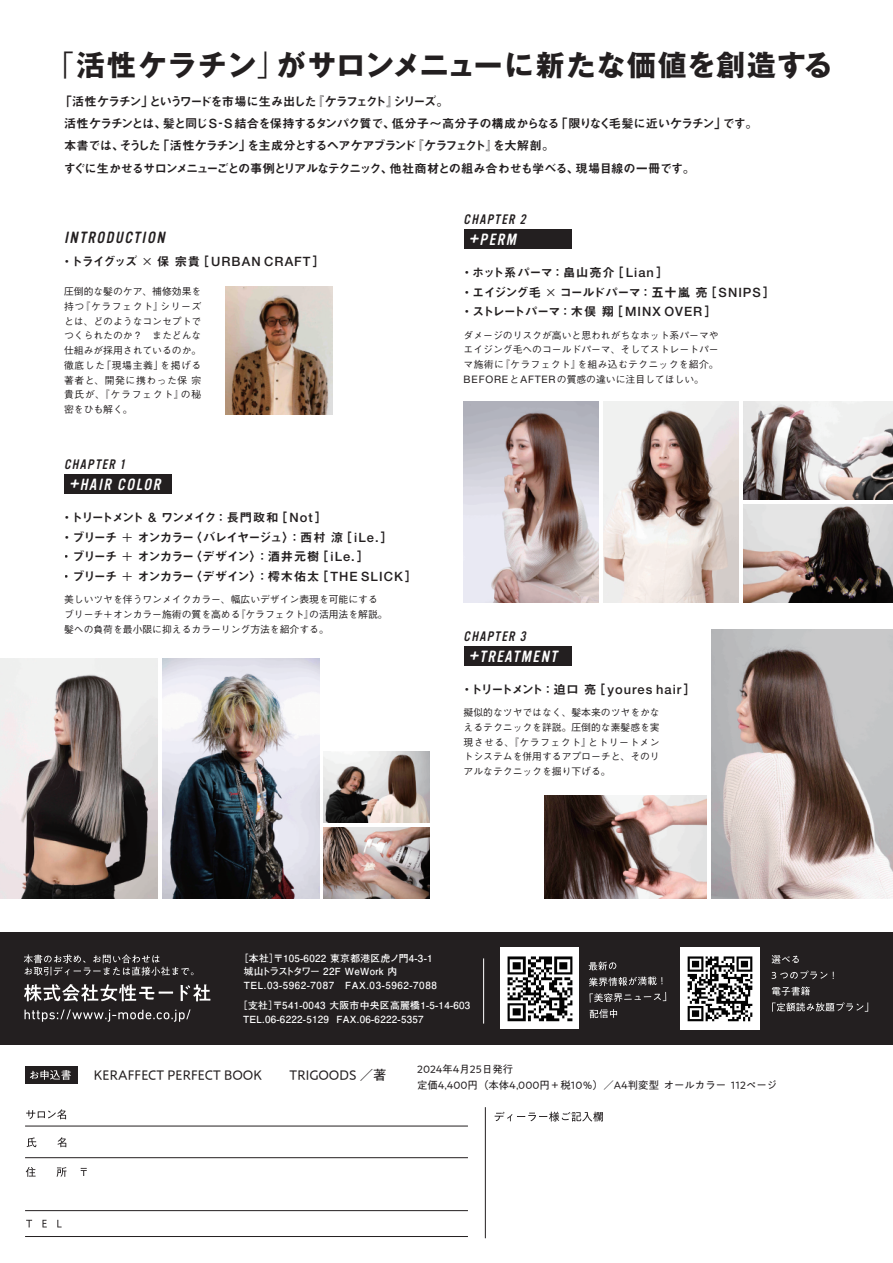
<style>
.page{position:relative;width:893px;height:1263px;background:#fff}
.page>*{position:absolute;margin:0;border:0;box-sizing:border-box;transform-origin:0 0}
.t1{font:700 28.8px "Gothic MB101 Pro";letter-spacing:.04em;color:#231f20}
.t2{font:italic 15.9px "Vinyl OT";letter-spacing:.095em;color:#fff}
.t3{font:italic 15.9px "Vinyl OT";letter-spacing:.095em;color:#231f20}
.t4{font:13.5px "PA1 Gothic Std";color:#231f20}
.t5{font:italic 13.5px "Vinyl OT";letter-spacing:.095em;color:#231f20}
.t6{font:12.3px/19.6px "Midashi Go Pro MB31";letter-spacing:-.09em;color:#231f20}
.t7{font:12.3px/19.6px "Midashi Go Pro MB31";letter-spacing:-.03em;color:#231f20}
.t8{font:12.3px "Midashi Go Pro MB31";letter-spacing:-.125em;color:#231f20}
.t9{font:10.35px/15.9px "PA1 Gothic Std";color:#231f20}
.t10{font:500 9.75px/14.7px "Gothic BBB Pro";color:#231f20;text-align:justify}
.t11{font:700 9.75px/13.5px "Futo Go B101 Pro";letter-spacing:.03em;color:#fff}
.s1{font-family:"Gothic BBB Pro";font-weight:500}
.s2{font-family:"Helvetica Neue LT Std";font-weight:500;font-size:12.9px}
.s3{font-family:"Helvetica Neue LT Std";font-weight:400;font-size:10.35px}
</style>
<div class="page">
<div style="left:0;top:932px;width:893px;height:113px;background:#231f20"></div>
<hr style="left:485px;top:1107px;width:1px;height:131px;background:#231f20">
<hr style="left:25px;top:1126px;width:443px;height:1px;background:#231f20">
<svg style="left:26px;top:1109px;width:40px;height:10px"></svg>
<svg style="left:495px;top:1112px;width:108px;height:9px"></svg>
<hr style="left:25px;top:1157px;width:443px;height:1px;background:#231f20">
<svg style="left:27px;top:1137px;width:9px;height:10px"></svg>
<svg style="left:58px;top:1137px;width:8px;height:10px"></svg>
<svg style="left:26px;top:1220px;width:6px;height:7px"></svg>
<svg style="left:42px;top:1220px;width:5px;height:7px"></svg>
<svg style="left:57px;top:1220px;width:5px;height:7px"></svg>
<svg style="left:26px;top:1167px;width:10px;height:10px"></svg>
<svg style="left:57px;top:1167px;width:10px;height:10px"></svg>
<svg style="left:81px;top:1168px;width:6px;height:8px"></svg>
<hr style="left:25px;top:1210px;width:443px;height:1px;background:#231f20">
<hr style="left:25px;top:1236px;width:443px;height:1px;background:#231f20">
<hr style="left:483px;top:958px;width:1px;height:65px;background:#fff">
<div style="left:25px;top:1066px;width:53px;height:17px;background:#231f20"></div>
<svg style="left:30px;top:1070px;width:41px;height:10px"></svg>
<svg style="left:772px;top:955px;width:27px;height:8px"></svg>
<svg style="left:771px;top:971px;width:56px;height:8px"></svg>
<svg style="left:772px;top:986px;width:38px;height:9px"></svg>
<svg style="left:772px;top:1002px;width:96px;height:10px"></svg>
<img style="left:681px;top:948px;width:78px;height:81px">
<svg style="left:24px;top:954px;width:169px;height:21px"></svg>
<svg style="left:24px;top:984px;width:149px;height:17px"></svg>
<svg style="left:181px;top:984px;width:29px;height:17px"></svg>
<svg style="left:25px;top:1009px;width:166px;height:13px"></svg>
<svg style="left:589px;top:961px;width:27px;height:9px"></svg>
<svg style="left:589px;top:976px;width:74px;height:10px"></svg>
<svg style="left:590px;top:992px;width:76px;height:11px"></svg>
<svg style="left:590px;top:1009px;width:27px;height:9px"></svg>
<div style="left:500px;top:948px;width:79px;height:81px;background:#fff"></div>
<img style="left:507px;top:956px;width:66px;height:66px">
<img style="left:0;top:658px;width:157px;height:241px">
<img style="left:464px;top:401px;width:134px;height:201px">
<img style="left:603px;top:401px;width:135px;height:201px">
<img style="left:711px;top:629px;width:182px;height:270px">
<img style="left:226px;top:287px;width:106px;height:128px">
<img style="left:162px;top:658px;width:157px;height:241px">
<img style="left:324px;top:752px;width:105px;height:71px">
<img style="left:743px;top:401px;width:150px;height:99px">
<img style="left:743px;top:504px;width:150px;height:98px">
<img style="left:545px;top:796px;width:161px;height:103px">
<img style="left:324px;top:828px;width:105px;height:71px">
<div style="left:64px;top:475px;width:108px;height:19px;background:#231f20"></div>
<div style="left:464px;top:229px;width:107px;height:20px;background:#231f20"></div>
<div style="left:464px;top:646px;width:107px;height:20px;background:#231f20"></div>
<h1 class="t1" style="left:45px;top:41px;width:789px"><span class="s1">「</span>活性ケラチン<span class="s1">」</span>がサロンメニューに新たな価値を創造する</h1>
<p class="t6" style="left:63px;top:89px;width:696px;line-height:22px;text-indent:-4px">「活性ケラチン」というワードを市場に生み出した『ケラフェクト』シリーズ。<br>活性ケラチンとは、髪と同じ<span class="s2">S</span>‐<span class="s2">S</span> 結合を保持するタンパク質で、低分子～高分子の構成からなる「限りなく毛髪に近いケラチン」です。本書では、そうした「活性ケラチン」を主成分とするヘアケアブランド『ケラフェクト』を大解剖。<br>すぐに生かせるサロンメニューごとの事例とリアルなテクニック、他社商材との組み合わせも学べる、現場目線の一冊です。</p>
<h2 class="t3" style="left:64px;top:229px;width:102px">INTRODUCTION</h2>
<p class="t6" style="left:61px;top:250px;width:266px">・トライグッズ <span class="s1">×</span> 保宗貴［<span class="s2">URBAN CRAFT</span>］</p>
<p class="t10" style="left:64px;top:283px;width:139px">圧倒的な髪のケア、補修効果を持つ『ケラフェクト』シリーズとは、どのようなコンセプトでつくられたのか？　またどんな仕組みが採用されているのか。徹底した「現場主義」を掲げる著者と、開発に携わった保宗貴氏が、『ケラフェクト』の秘密をひも解く。</p>
<h3 class="t5" style="left:64px;top:457px;width:62px">CHAPTER 1</h3>
<h2 class="t2" style="left:69px;top:476px;width:93px">+HAIR COLOR</h2>
<p class="t6" style="left:61px;top:506px;width:358px">・トリートメント <span class="s2">&amp;</span> ワンメイク：長門政和［ <span class="s2">Not</span>］<br>・ブリーチ<span class="s1">＋</span>オンカラー〈バレイヤージュ〉：西村涼［ <span class="s2">iLe.</span> ］<br>・ブリーチ<span class="s1">＋</span>オンカラー〈デザイン〉：酒井元樹［ <span class="s2">iLe.</span> ］<br>・ブリーチ<span class="s1">＋</span>オンカラー〈デザイン〉：樗木佑太［ <span class="s2">THE SLICK</span>］</p>
<p class="t10" style="left:64px;top:591px;width:325px;text-align:left">美しいツヤを伴うワンメイクカラー、幅広いデザイン表現を可能にするブリーチ＋オンカラー施術の質を高める『ケラフェクト』の活用法を解説。髪への負荷を最小限に抑えるカラーリング方法を紹介する。</p>
<h3 class="t5" style="left:464px;top:212px;width:63px">CHAPTER 2</h3>
<h2 class="t2" style="left:469px;top:231px;width:49px">+PERM</h2>
<p class="t7" style="left:460px;top:261px;width:316px">・ホット系パーマ：畠山亮介［<span class="s2">Lian</span>］<br>・エイジング毛 <span class="s1">×</span> コールドパーマ：五十嵐亮［ <span class="s2">SNIPS</span> ］・ストレートパーマ：木俣翔［ <span class="s2">MINX OVER</span>］</p>
<p class="t10" style="left:464px;top:326px;width:257px">ダメージのリスクが高いと思われがちなホット系パーマやエイジング毛へのコールドパーマ、そしてストレートパーマ施術に『ケラフェクト』を組み込むテクニックを紹介。<span class="s3">BEFORE</span>と<span class="s3">AFTER</span>の質感の違いに注目してほしい。</p>
<h3 class="t5" style="left:464px;top:628px;width:63px">CHAPTER 3</h3>
<h2 class="t2" style="left:469px;top:647px;width:90px">+TREATMENT</h2>
<p class="t8" style="left:460px;top:679px;width:237px">・トリートメント：迫口亮［<span class="s2">youres hair</span>］</p>
<p class="t10" style="left:464px;top:704px;width:198px">擬似的なツヤではなく、髪本来のツヤをかなえるテクニックを詳説。圧倒的な素髪感を実現させる、『ケラフェクト』とトリートメントシステムを併用するアプローチと、そのリアルなテクニックを掘り下げる。</p>
<p class="t11" style="left:244px;top:950px;width:195px;text-indent:-5px">［本社］〒105-6022 東京都港区虎ノ門4-3-1城山トラストタワー 22F WeWork 内<br>TEL.03-5962-7087　FAX.03-5962-7088</p>
<p class="t11" style="left:243px;top:997px;width:229px;text-indent:-5px">［支社］〒541-0043 大阪市中央区高麗橋1-5-14-603<br>TEL.06-6222-5129 FAX.06-6222-5357</p>
<h3 class="t4" style="left:94px;top:1067px;width:294px">KERAFFECT PERFECT BOOK　　TRIGOODS ／著</h3>
<p class="t9" style="left:417px;top:1062px;width:362px">2024年4月25日発行<br>定価4,400円（本体4,000円＋税10％）／A4判変型 オールカラー 112ページ</p>
</div>
